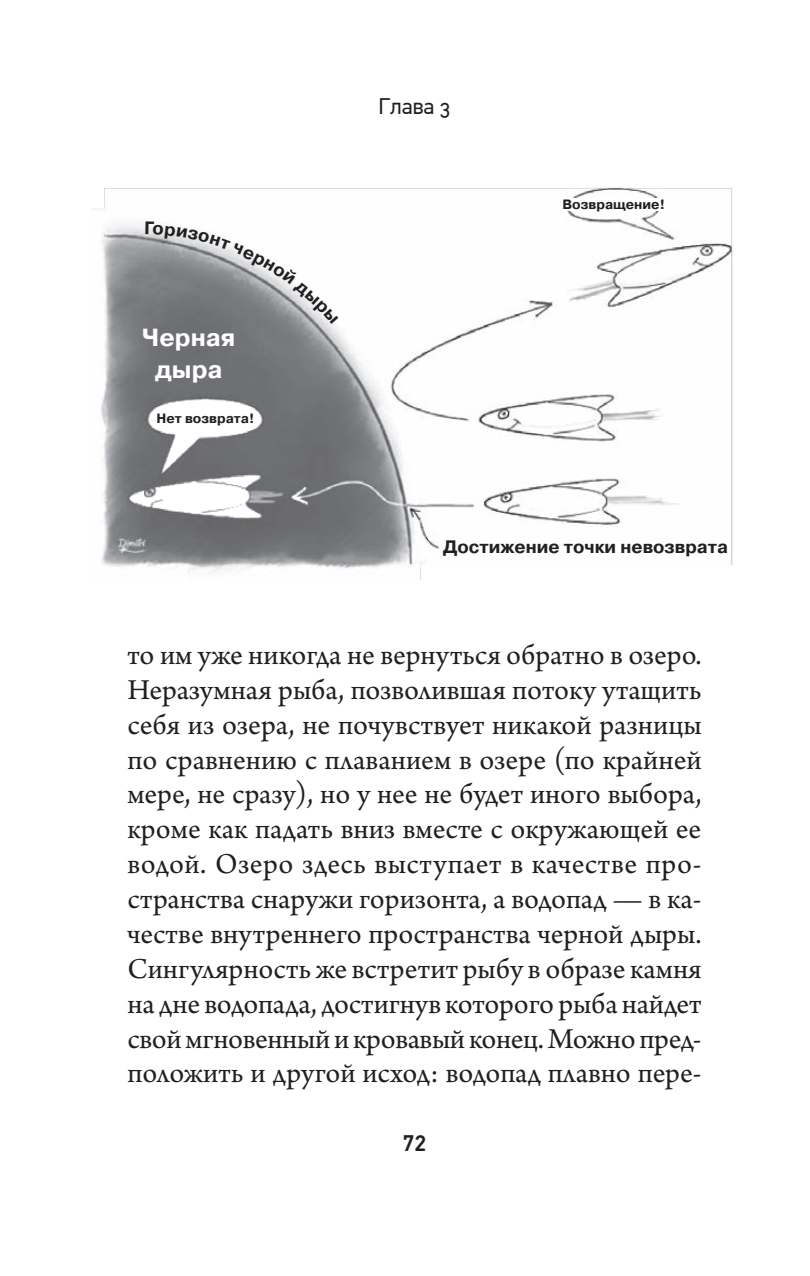
<style>
.page{position:relative;width:810px;height:1276px;background:#fff}
.page>*{position:absolute;margin:0;border:0;box-sizing:border-box;transform-origin:0 0}
.t1{font:30.38px/34.9px "Arno Pro";letter-spacing:-.005em;color:#231f20;text-align:justify}
.t2{font:700 24.75px/32.2px "Pragmatica C";color:#fff;text-align:center}
.t3{font:22.5px "PF Din Text Pro";color:#231f20}
.t4{font:500 22.5px "PF Din Text Pro";color:#231f20}
.t5{font:700 18px "Pragmatica C";color:#231f20}
.t6{font:700 13.5px "Pragmatica C";color:#231f20}
</style>
<div class="page">
<img style="left:91px;top:187px;width:642px;height:393px">
<div style="left:562px;top:199px;width:103px;height:12px;background:#fff"></div>
<svg style="left:145px;top:222px;width:193px;height:102px"></svg>
<p class="t2" style="left:142px;top:322px;width:95px">Черная дыра</p>
<p class="t6" style="left:157px;top:411px;width:99px">Нет возврата!</p>
<p class="t3" style="left:378px;top:93px;width:74px">Глава 3</p>
<p class="t6" style="left:562px;top:197px;width:104px">Возвращение!</p>
<p class="t5" style="left:443px;top:537px;width:286px">Достижение точки невозврата</p>
<p class="t1" style="left:128px;top:639px;width:576px">то им уже никогда не вернуться обратно в озеро.<br>Неразумная рыба, позволившая потоку утащить себя из озера, не почувствует никакой разницы по сравнению с плаванием в озере (по крайней мере, не сразу), но у нее не будет иного выбора, кроме как падать вниз вместе с окружающей ее водой. Озеро здесь выступает в качестве про&shy;странства снаружи горизонта, а водопад — в ка&shy;честве внутреннего пространства черной дыры.<br>Сингулярность же встретит рыбу в образе камня на дне водопада, достигнув которого рыба найдет свой мгновенный и кровавый конец. Можно пред&shy;положить и другой исход: водопад плавно пере-</p>
<p class="t4" style="left:403px;top:1129px;width:25px">72</p>
</div>
